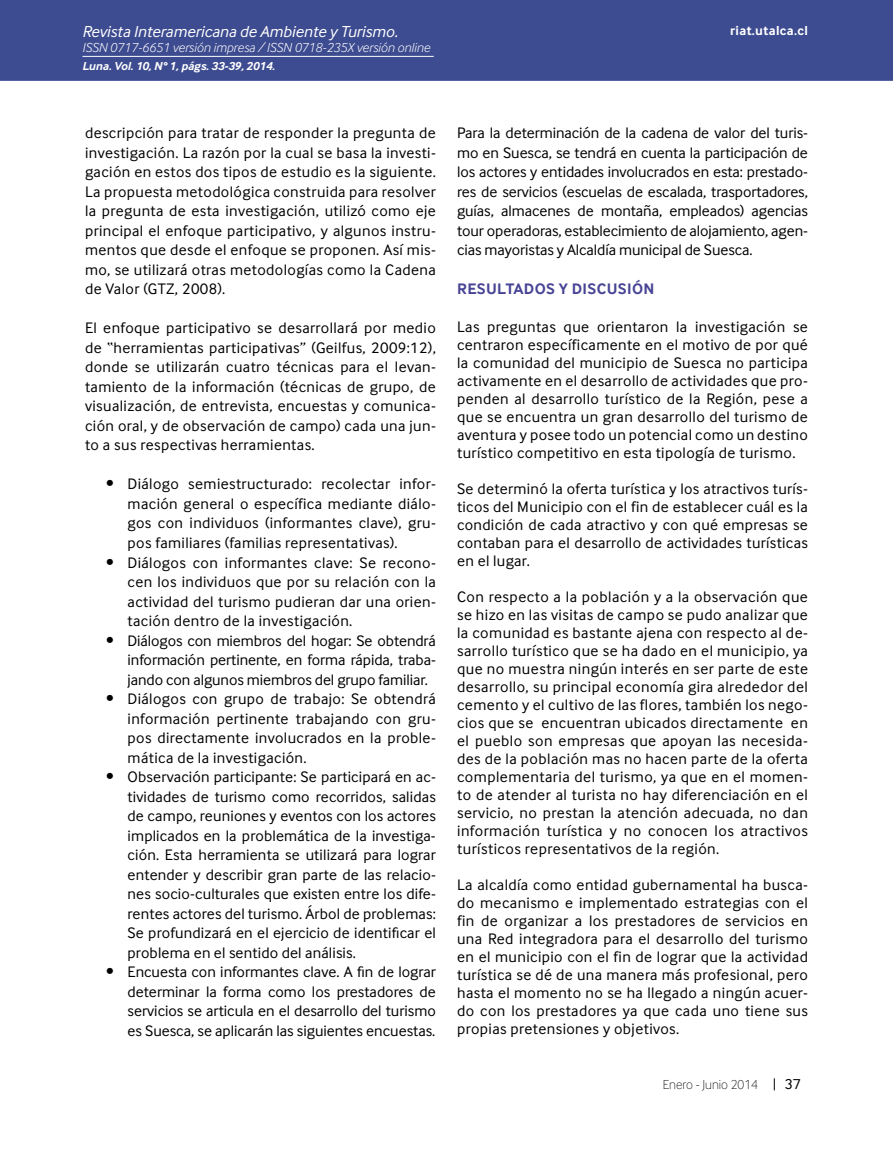
<style>
.page{position:relative;width:893px;height:1149px;background:#fff}
.page>*{position:absolute;margin:0;border:0;box-sizing:border-box;transform-origin:0 0}
.t1{font:italic 16.5px "Inter Face";color:#fff}
.t2{font:15.75px/19.5px "Inter Face";letter-spacing:.025em;color:#000;text-align:justify}
.t3{font:700 15.75px "Inter Face";letter-spacing:.025em;color:#484495}
.t4{font:15px "Inter Face";color:#000}
.t5{font:italic 300 13.5px "Inter Face";color:#fff}
.t6{font:100 13.5px "Inter Face";color:#000}
.t7{font:700 13.5px "Inter Face";letter-spacing:.025em;color:#fff}
.t8{font:italic 700 12px "Inter Face";color:#fff}
</style>
<div class="page">
<div style="left:0;top:0;width:893px;height:81px;background:#3d4b90"></div>
<hr style="left:82px;top:56px;width:352px;height:1px;background:#fff">
<p class="t1" style="left:82px;top:22px;width:317px">Revista Interamericana de Ambiente y Turismo.</p>
<p class="t5" style="left:82px;top:39px;width:349px">ISSN 0717-6651 versión impresa / ISSN 0718-235X versión online</p>
<p class="t8" style="left:82px;top:59px;width:194px">Luna. Vol. 10, N° 1, págs. 33-39, 2014.</p>
<p class="t7" style="left:730px;top:22px;width:79px">riat.utalca.cl</p>
<p class="t2" style="left:85px;top:123px;width:352px">descripción para tratar de responder la pregunta de investigación. La razón por la cual se basa la investi&shy;gación en estos dos tipos de estudio es la siguiente.<br>La propuesta metodológica construida para resolver la pregunta de esta investigación, utilizó como eje principal el enfoque participativo, y algunos instru&shy;mentos que desde el enfoque se proponen. Así mis&shy;mo, se utilizará otras metodologías como la Cadena de Valor (GTZ, 2008).</p>
<p class="t2" style="left:85px;top:318px;width:352px">El enfoque participativo se desarrollará por medio de “herramientas participativas” (Geilfus, 2009:12), donde se utilizarán cuatro técnicas para el levan&shy;tamiento de la información (técnicas de grupo, de visualización, de entrevista, encuestas y comunica&shy;ción oral, y de observación de campo) cada una jun&shy;to a sus respectivas herramientas.</p>
<p class="t2" style="left:128px;top:474px;width:310px;text-indent:-21px">• Diálogo semiestructurado: recolectar infor&shy;mación general o específica mediante diálo&shy;gos con individuos (informantes clave), gru&shy;pos familiares (familias representativas).</p>
<p class="t2" style="left:128px;top:552px;width:310px;text-indent:-21px">• Diálogos con informantes clave: Se recono&shy;cen los individuos que por su relación con la actividad del turismo pudieran dar una orien&shy;tación dentro de la investigación.</p>
<p class="t2" style="left:128px;top:630px;width:310px;text-indent:-21px">• Diálogos con miembros del hogar: Se obtendrá información pertinente, en forma rápida, traba&shy;jando con algunos miembros del grupo familiar.</p>
<p class="t2" style="left:128px;top:688px;width:310px;text-indent:-21px">• Diálogos con grupo de trabajo: Se obtendrá información pertinente trabajando con gru&shy;pos directamente involucrados en la proble&shy;mática de la investigación.</p>
<p class="t2" style="left:128px;top:766px;width:310px;text-indent:-21px">• Observación participante: Se participará en ac&shy;tividades de turismo como recorridos, salidas de campo, reuniones y eventos con los actores implicados en la problemática de la investiga&shy;ción. Esta herramienta se utilizará para lograr entender y describir gran parte de las relacio&shy;nes socio-culturales que existen entre los dife&shy;rentes actores del turismo. Árbol de problemas:<br>Se profundizará en el ejercicio de identificar el problema en el sentido del análisis.</p>
<p class="t2" style="left:128px;top:961px;width:310px;text-indent:-21px">• Encuesta con informantes clave. A fin de lograr determinar la forma como los prestadores de servicios se articula en el desarrollo del turismo es Suesca, se aplicarán las siguientes encuestas.</p>
<p class="t2" style="left:457px;top:123px;width:352px">Para la determinación de la cadena de valor del turis&shy;mo en Suesca, se tendrá en cuenta la participación de los actores y entidades involucrados en esta: prestado&shy;res de servicios (escuelas de escalada, trasportadores, guías, almacenes de montaña, empleados) agencias tour operadoras, establecimiento de alojamiento, agen&shy;cias mayoristas y Alcaldía municipal de Suesca.</p>
<p class="t3" style="left:457px;top:280px;width:199px">RESULTADOS Y DISCUSIÓN</p>
<p class="t2" style="left:457px;top:317px;width:352px;line-height:18px">Las preguntas que orientaron la investigación se centraron específicamente en el motivo de por qué la comunidad del municipio de Suesca no participa activamente en el desarrollo de actividades que pro&shy;penden al desarrollo turístico de la Región, pese a que se encuentra un gran desarrollo del turismo de aventura y posee todo un potencial como un destino turístico competitivo en esta tipología de turismo.</p>
<p class="t2" style="left:457px;top:479px;width:352px;line-height:18px">Se determinó la oferta turística y los atractivos turís&shy;ticos del Municipio con el fin de establecer cuál es la condición de cada atractivo y con qué empresas se contaban para el desarrollo de actividades turísticas en el lugar.</p>
<p class="t2" style="left:457px;top:587px;width:352px;line-height:18px">Con respecto a la población y a la observación que se hizo en las visitas de campo se pudo analizar que la comunidad es bastante ajena con respecto al de&shy;sarrollo turístico que se ha dado en el municipio, ya que no muestra ningún interés en ser parte de este desarrollo, su principal economía gira alrededor del cemento y el cultivo de las flores, también los nego&shy;cios que se encuentran ubicados directamente en el pueblo son empresas que apoyan las necesida&shy;des de la población mas no hacen parte de la oferta complementaria del turismo, ya que en el momen&shy;to de atender al turista no hay diferenciación en el servicio, no prestan la atención adecuada, no dan información turística y no conocen los atractivos turísticos representativos de la región.</p>
<p class="t2" style="left:457px;top:875px;width:352px;line-height:18px">La alcaldía como entidad gubernamental ha busca&shy;do mecanismo e implementado estrategias con el fin de organizar a los prestadores de servicios en una Red integradora para el desarrollo del turismo en el municipio con el fin de lograr que la actividad turística se dé de una manera más profesional, pero hasta el momento no se ha llegado a ningún acuer&shy;do con los prestadores ya que cada uno tiene sus propias pretensiones y objetivos.</p>
<p class="t6" style="left:663px;top:1076px;width:97px">Enero - Junio 2014</p>
<p class="t4" style="left:785px;top:1075px;width:18px">37</p>
</div>
